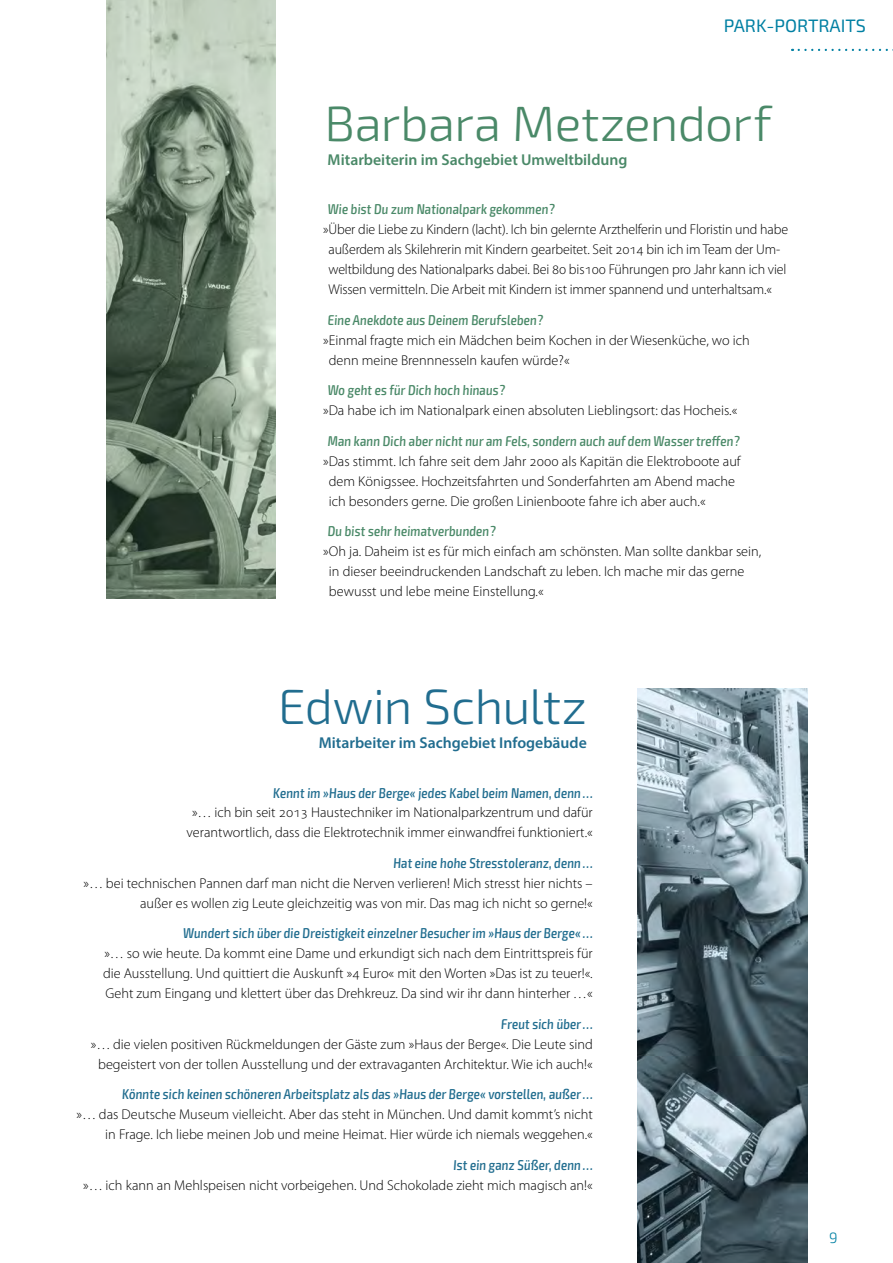
<style>
.page{position:relative;width:893px;height:1263px;background:#fff}
.page>*{position:absolute;margin:0;border:0;box-sizing:border-box;transform-origin:0 0}
.t1{font:300 49.5px "Exo 2";letter-spacing:-.01em;color:#4a8968}
.t2{font:300 49.5px "Exo 2";letter-spacing:-.015em;color:#216d8f}
.t3{font:18px "Exo 2";color:#0080a3}
.P_-_Anleser{font:600 15.75px "Myriad Pro";color:#4a8968}
.P_-_Anleser-2{font:600 15.75px "Myriad Pro";color:#216d8f}
.xx_-_Seitenzahlen{font:300 15px "Exo 2";color:#0080a3}
.p_-_Antworten__recht{font:300 14.25px/20px "Myriad Pro";color:#000;text-align:center}
.p_-_Antworten__links{font:300 14.25px/20px "Myriad Pro";color:#000}
.p_-_Fragen_-_blau{font:500 condensed 14.25px "Exo 2";color:#216d8f}
.p_-_Fragen_-_grün{font:500 condensed 14.25px "Exo 2";color:#4a8968}
</style>
<div class="page">
<img style="left:106px;top:0;width:170px;height:598px">
<img style="left:638px;top:689px;width:170px;height:574px">
<svg style="left:799px;top:49px;width:94px;height:2px"></svg>
<p class="t3" style="left:724px;top:15px;width:144px">PARK-PORTRAITS</p>
<h1 class="t1" style="left:324px;top:95px;width:449px">Barbara Metzendorf</h1>
<p class="P_-_Anleser" style="left:328px;top:150px;width:301px">Mitarbeiterin im Sachgebiet Umweltbildung</p>
<p class="p_-_Fragen_-_grün" style="left:327px;top:201px;width:230px">Wie bist Du zum Nationalpark gekommen?</p>
<p class="p_-_Antworten__links" style="left:328px;top:219px;width:461px;text-indent:-5px">»Über die Liebe zu Kindern (lacht). Ich bin gelernte Arzthelferin und Floristin und habe außerdem als Skilehrerin mit Kindern gearbeitet. Seit 2014 bin ich im Team der Um&shy;weltbildung des Nationalparks dabei. Bei 80 bis100 Führungen pro Jahr kann ich viel Wissen vermitteln. Die Arbeit mit Kindern ist immer spannend und unterhaltsam.«</p>
<p class="p_-_Fragen_-_grün" style="left:327px;top:311px;width:218px">Eine Anekdote aus Deinem Berufsleben?</p>
<p class="p_-_Antworten__links" style="left:329px;top:330px;width:423px;text-indent:-6px">»Einmal fragte mich ein Mädchen beim Kochen in der Wiesenküche, wo ich denn meine Brennnesseln kaufen würde?«</p>
<p class="p_-_Fragen_-_grün" style="left:327px;top:382px;width:180px">Wo geht es für Dich hoch hinaus?</p>
<p class="p_-_Antworten__links" style="left:323px;top:400px;width:416px">»Da habe ich im Nationalpark einen absoluten Lieblingsort: das Hocheis.«</p>
<p class="p_-_Fragen_-_grün" style="left:327px;top:432px;width:415px">Man kann Dich aber nicht nur am Fels, sondern auch auf dem Wasser treffen?</p>
<p class="p_-_Antworten__links" style="left:329px;top:451px;width:413px;text-indent:-6px">»Das stimmt. Ich fahre seit dem Jahr 2000 als Kapitän die Elektroboote auf dem Königssee. Hochzeitsfahrten und Sonderfahrten am Abend mache ich besonders gerne. Die großen Linienboote fahre ich aber auch.«</p>
<p class="p_-_Fragen_-_grün" style="left:327px;top:523px;width:171px">Du bist sehr heimatverbunden?</p>
<p class="p_-_Antworten__links" style="left:329px;top:541px;width:434px;text-indent:-6px">»Oh ja. Daheim ist es für mich einfach am schönsten. Man sollte dankbar sein, in dieser beeindruckenden Landschaft zu leben. Ich mache mir das gerne bewusst und lebe meine Einstellung.«</p>
<h1 class="t2" style="left:278px;top:677px;width:310px">Edwin Schultz</h1>
<p class="P_-_Anleser-2" style="left:319px;top:732px;width:270px">Mitarbeiter im Sachgebiet Infogebäude</p>
<p class="p_-_Fragen_-_blau" style="left:273px;top:784px;width:323px">Kennt im »Haus der Berge« jedes Kabel beim Namen, denn…</p>
<p class="p_-_Antworten__recht" style="left:187px;top:803px;width:408px">»… ich bin seit 2013 Haustechniker im Nationalparkzentrum und dafür verantwortlich, dass die Elektrotechnik immer einwandfrei funktioniert.«</p>
<p class="p_-_Fragen_-_blau" style="left:393px;top:855px;width:202px">Hat eine hohe Stresstoleranz, denn…</p>
<p class="p_-_Antworten__recht" style="left:84px;top:873px;width:511px;text-align:right">»… bei technischen Pannen darf man nicht die Nerven verlieren! Mich stresst hier nichts – außer es wollen zig Leute gleichzeitig was von mir. Das mag ich nicht so gerne!«</p>
<p class="p_-_Fragen_-_blau" style="left:183px;top:925px;width:413px">Wundert sich über die Dreistigkeit einzelner Besucher im »Haus der Berge«…</p>
<p class="p_-_Antworten__recht" style="left:103px;top:943px;width:491px;text-align:justify">»… so wie heute. Da kommt eine Dame und erkundigt sich nach dem Eintrittspreis für die Ausstellung. Und quittiert die Auskunft »4 Euro« mit den Worten »Das ist zu teuer!«.<br>Geht zum Eingang und klettert über das Drehkreuz. Da sind wir ihr dann hinterher …«</p>
<p class="p_-_Fragen_-_blau" style="left:501px;top:1015px;width:95px">Freut sich über…</p>
<p class="p_-_Antworten__recht" style="left:91px;top:1034px;width:503px">»… die vielen positiven Rückmeldungen der Gäste zum »Haus der Berge«. Die Leute sind begeistert von der tollen Ausstellung und der extravaganten Architektur. Wie ich auch!«</p>
<p class="p_-_Fragen_-_blau" style="left:122px;top:1086px;width:474px">Könnte sich keinen schöneren Arbeitsplatz als das »Haus der Berge« vorstellen, außer…</p>
<p class="p_-_Antworten__recht" style="left:77px;top:1104px;width:518px;text-align:right">»… das Deutsche Museum vielleicht. Aber das steht in München. Und damit kommt’s nicht in Frage. Ich liebe meinen Job und meine Heimat. Hier würde ich niemals weggehen.«</p>
<p class="p_-_Fragen_-_blau" style="left:453px;top:1156px;width:142px">Ist ein ganz Süßer, denn…</p>
<p class="p_-_Antworten__recht" style="left:83px;top:1175px;width:511px">»… ich kann an Mehlspeisen nicht vorbeigehen. Und Schokolade zieht mich magisch an!«</p>
<p class="xx_-_Seitenzahlen" style="left:829px;top:1229px;width:10px">9</p>
</div>
